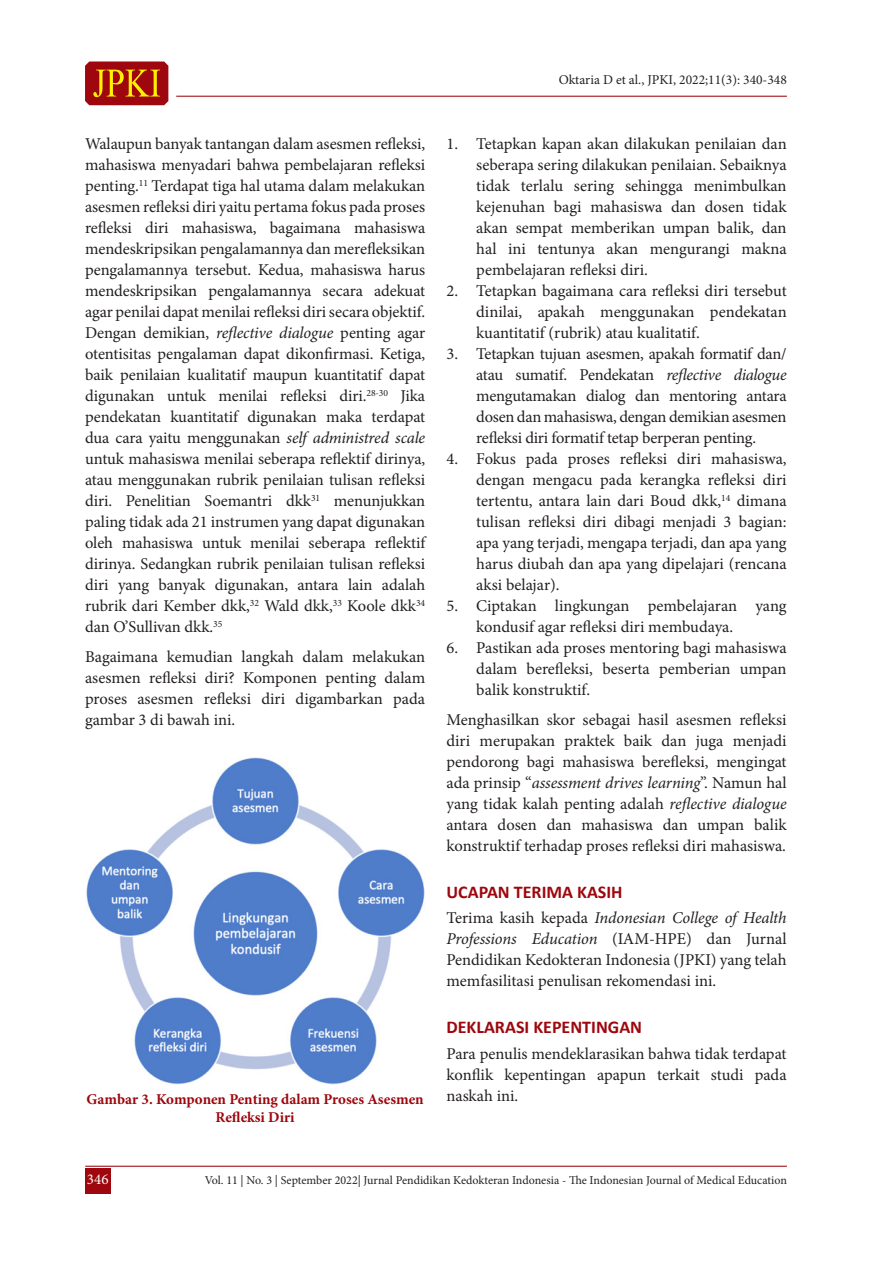
<style>
.page{position:relative;width:893px;height:1263px;background:#fff}
.page>*{position:absolute;margin:0;border:0;box-sizing:border-box;transform-origin:0 0}
.Sub_1{font:700 18px "Calibri";color:#9d070d}
.Text-1{font:16.5px/21px "Minion Pro";color:#231f20;text-align:justify}
.Indent-1{font:16.5px/21px "Minion Pro";letter-spacing:-.005em;color:#231f20;text-align:justify}
.t1{font:700 15px/18px "Minion Pro";letter-spacing:-.005em;color:#9d070d;text-align:center}
.t2{font:15px "Minion Pro";color:#fff}
.t3{font:13.5px "Minion Pro";color:#231f20}
.t4{font:12px "Minion Pro";color:#231f20}
.s1{font-style:italic}
</style>
<div class="page">
<div style="left:85px;top:1168px;width:26px;height:25px;background:#9d070d"></div>
<hr style="left:85px;top:1166px;width:702px;height:1px;background:#9d070d">
<hr style="left:176px;top:96px;width:611px;height:1px;background:#9d070d">
<svg style="left:85px;top:62px;width:83px;height:43px;background:#ad2e0c"></svg>
<img style="left:86px;top:757px;width:339px;height:327px">
<p class="t3" style="left:559px;top:71px;width:230px">Oktaria D et al., JPKI, 2022;11(3): 340-348</p>
<p class="Text-1" style="left:85px;top:134px;width:342px">Walaupun banyak tantangan dalam asesmen refleksi, mahasiswa menyadari bahwa pembelajaran refleksi penting.<sup>11</sup> Terdapat tiga hal utama dalam melakukan asesmen refleksi diri yaitu pertama fokus pada proses refleksi diri mahasiswa, bagaimana mahasiswa mendeskripsikan pengalamannya dan merefleksikan pengalamannya tersebut. Kedua, mahasiswa harus mendeskripsikan pengalamannya secara adekuat agar penilai dapat menilai refleksi diri secara objektif.<br>Dengan demikian, <span class="s1">reflective dialogue</span> penting agar otentisitas pengalaman dapat dikonfirmasi. Ketiga, baik penilaian kualitatif maupun kuantitatif dapat digunakan untuk menilai refleksi diri.<sup>28-30</sup> Jika pendekatan kuantitatif digunakan maka terdapat dua cara yaitu menggunakan <span class="s1">self administred scale </span>untuk mahasiswa menilai seberapa reflektif dirinya, atau menggunakan rubrik penilaian tulisan refleksi diri. Penelitian Soemantri dkk<sup>31</sup> menunjukkan paling tidak ada 21 instrumen yang dapat digunakan oleh mahasiswa untuk menilai seberapa reflektif dirinya. Sedangkan rubrik penilaian tulisan refleksi diri yang banyak digunakan, antara lain adalah rubrik dari Kember dkk,<sup>32</sup> Wald dkk,<sup>33</sup> Koole dkk<sup>34 </sup>dan O’Sullivan dkk.<sup>35</sup></p>
<p class="Text-1" style="left:85px;top:646px;width:342px">Bagaimana kemudian langkah dalam melakukan asesmen refleksi diri? Komponen penting dalam proses asesmen refleksi diri digambarkan pada gambar 3 di bawah ini.</p>
<p class="t1" style="left:87px;top:1090px;width:339px">Gambar 3. Komponen Penting dalam Proses Asesmen<br>Refleksi Diri</p>
<p class="Indent-1" style="left:476px;top:134px;width:312px;text-indent:-30px">1. Tetapkan kapan akan dilakukan penilaian dan seberapa sering dilakukan penilaian. Sebaiknya tidak terlalu sering sehingga menimbulkan kejenuhan bagi mahasiswa dan dosen tidak akan sempat memberikan umpan balik, dan hal ini tentunya akan mengurangi makna pembelajaran refleksi diri.</p>
<p class="Indent-1" style="left:476px;top:281px;width:312px;text-indent:-30px">2. Tetapkan bagaimana cara refleksi diri tersebut dinilai, apakah menggunakan pendekatan kuantitatif (rubrik) atau kualitatif.</p>
<p class="Indent-1" style="left:476px;top:344px;width:312px;text-indent:-30px">3. Tetapkan tujuan asesmen, apakah formatif dan/ atau sumatif. Pendekatan <span class="s1">reflective dialogue </span>mengutamakan dialog dan mentoring antara dosen dan mahasiswa, dengan demikian asesmen refleksi diri formatif tetap berperan penting.</p>
<p class="Indent-1" style="left:476px;top:449px;width:312px;text-indent:-30px">4. Fokus pada proses refleksi diri mahasiswa, dengan mengacu pada kerangka refleksi diri tertentu, antara lain dari Boud dkk,<sup>14</sup> dimana tulisan refleksi diri dibagi menjadi 3 bagian: apa yang terjadi, mengapa terjadi, dan apa yang harus diubah dan apa yang dipelajari (rencana aksi belajar).</p>
<p class="Indent-1" style="left:476px;top:596px;width:312px;text-indent:-30px">5. Ciptakan lingkungan pembelajaran yang kondusif agar refleksi diri membudaya.</p>
<p class="Indent-1" style="left:476px;top:638px;width:312px;text-indent:-30px">6. Pastikan ada proses mentoring bagi mahasiswa dalam berefleksi, beserta pemberian umpan balik konstruktif.</p>
<p class="Text-1" style="left:446px;top:709px;width:342px">Menghasilkan skor sebagai hasil asesmen refleksi diri merupakan praktek baik dan juga menjadi pendorong bagi mahasiswa berefleksi, mengingat ada prinsip “<span class="s1">assessment drives learning</span>”. Namun hal yang tidak kalah penting adalah <span class="s1">reflective dialogue </span>antara dosen dan mahasiswa dan umpan balik konstruktif terhadap proses refleksi diri mahasiswa.</p>
<p class="Sub_1" style="left:446px;top:880px;width:178px">UCAPAN TERIMA KASIH</p>
<p class="Text-1" style="left:446px;top:908px;width:342px">Terima kasih kepada <span class="s1">Indonesian College of Health Professions Education</span> (IAM-HPE) dan Jurnal Pendidikan Kedokteran Indonesia (JPKI) yang telah memfasilitasi penulisan rekomendasi ini.</p>
<p class="Sub_1" style="left:446px;top:1016px;width:197px">DEKLARASI KEPENTINGAN</p>
<p class="Text-1" style="left:446px;top:1043px;width:342px">Para penulis mendeklarasikan bahwa tidak terdapat konflik kepentingan apapun terkait studi pada naskah ini.</p>
<p class="t2" style="left:87px;top:1169px;width:23px">346</p>
<p class="t4" style="left:205px;top:1171px;width:584px">Vol. 11 | No. 3 | September 2022| Jurnal Pendidikan Kedokteran Indonesia - The Indonesian Journal of Medical Education</p>
</div>
